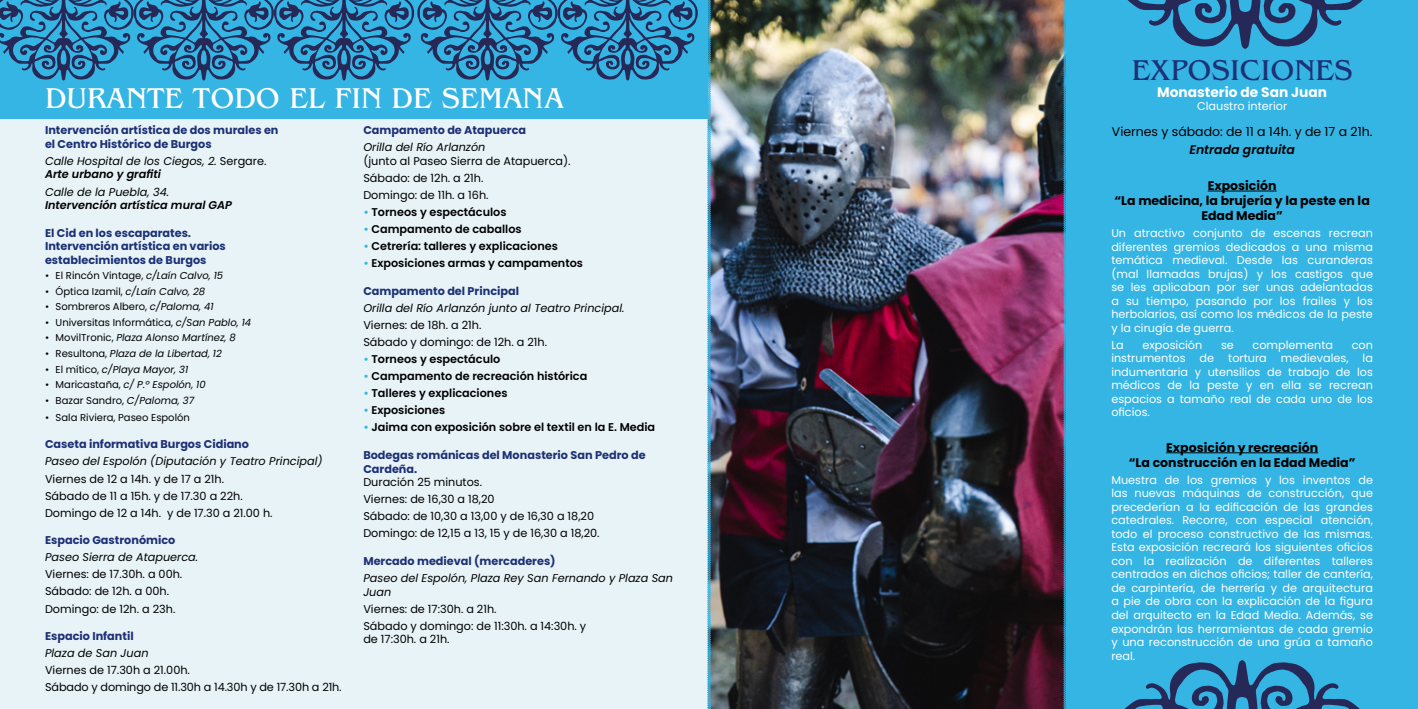
<style>
.page{position:relative;width:1418px;height:709px;background:#fff}
.page>*{position:absolute;margin:0;border:0;box-sizing:border-box;transform-origin:0 0}
.t1{font:30px "Benguiat Std";color:#fff}
.t2{font:30px "Benguiat Std";color:#1d3176}
.t3{font:700 13.75px "Poppins";color:#fff}
.t4{font:700 12.5px/15px "Poppins";color:#000;text-align:center}
.t5{font:12.5px "Poppins";color:#000}
.t6{font:italic 600 12.5px "Poppins";color:#000}
.t7{font:11.25px/13.5px "Poppins";color:#fff;text-align:justify}
.t8{font:11.25px/17px "Poppins";color:#000}
.t9{font:700 11.25px/13.5px "Poppins";color:#1d3176}
.t10{font:italic 11.25px/13.5px "Poppins";color:#000}
.t11{font:600 11.25px "Poppins";color:#000}
.t12{font:italic 600 11.25px "Poppins";color:#000}
.t13{font:10px "Poppins";color:#000}
.t14{font:italic 10px "Poppins";color:#000}
.s1{font-style:normal}
.s2{font-weight:600}
.s3{font-style:italic}
.s4{color:#35b5e4}
</style>
<div class="page">
<div style="left:0;top:0;width:706px;height:709px;background:#e8f3f7"></div>
<div style="left:0;top:0;width:709px;height:118px;background:#35b5e4"></div>
<div style="left:1063px;top:0;width:354px;height:709px;background:#35b5e4"></div>
<hr style="left:1207px;top:191px;width:69px;height:1px;background:#000">
<hr style="left:1166px;top:452px;width:151px;height:1px;background:#000">
<svg style="left:1124px;top:660px;width:236px;height:49px"></svg>
<svg style="left:1127px;top:0;width:236px;height:49px"></svg>
<svg style="left:0;top:0;width:698px;height:81px"></svg>
<img style="left:706px;top:0;width:360px;height:709px">
<h1 class="t1" style="left:45px;top:82px;width:520px">DURANTE TODO EL FIN DE SEMANA</h1>
<p class="t9" style="left:45px;top:124px;width:235px">Intervención artística de dos murales en el Centro Histórico de Burgos</p>
<p class="t10" style="left:45px;top:154px;width:223px">Calle Hospital de los Ciegos, 2. <span class="s1">Sergare.<br></span><span class="s2">Arte urbano y grafiti</span></p>
<p class="t10" style="left:45px;top:185px;width:126px">Calle de la Puebla, 34.</p>
<p class="t12" style="left:45px;top:198px;width:188px">Intervención artística mural GAP</p>
<p class="t9" style="left:45px;top:226px;width:182px">El Cid en los escaparates.<br>Intervención artística en varios establecimientos de Burgos</p>
<p class="t13" style="left:45px;top:270px;width:180px">• El Rincón Vintage, <span class="s3">c/Laín Calvo, 15</span></p>
<p class="t13" style="left:45px;top:285px;width:162px">• Óptica Izamil, <span class="s3">c/Laín Calvo, 28</span></p>
<p class="t13" style="left:45px;top:301px;width:170px">• Sombreros Albero, <span class="s3">c/Paloma, 41</span></p>
<p class="t13" style="left:45px;top:316px;width:208px">• Universitas Informática, <span class="s3">c/San Pablo, 14</span></p>
<p class="t14" style="left:45px;top:332px;width:192px"><span class="s1">• MovilTronic,</span> Plaza Alonso Martínez, 8</p>
<p class="t14" style="left:45px;top:348px;width:178px"><span class="s1">• Resultona,</span> Plaza de la Libertad, 12</p>
<p class="t14" style="left:45px;top:363px;width:145px"><span class="s1">• El mítico,</span> c/Playa Mayor, 31</p>
<p class="t14" style="left:45px;top:379px;width:162px"><span class="s1">• Maricastaña,</span> c/ P.º Espolón, 10</p>
<p class="t13" style="left:45px;top:394px;width:151px">• Bazar Sandro, <span class="s3">C/Paloma, 37</span></p>
<p class="t13" style="left:45px;top:411px;width:146px">• Sala Riviera, Paseo Espolón</p>
<p class="t9" style="left:45px;top:438px;width:205px">Caseta informativa Burgos Cidiano</p>
<p class="t10" style="left:45px;top:455px;width:279px">Paseo del Espolón (Diputación y Teatro Principal)</p>
<p class="t8" style="left:45px;top:470px;width:229px">Viernes de 12 a 14h. y de 17 a 21h.<br>Sábado de 11 a 15h. y de 17.30 a 22h.<br>Domingo de 12 a 14h. y de 17.30 a 21.00 h.</p>
<p class="t9" style="left:45px;top:533px;width:132px">Espacio Gastronómico</p>
<p class="t10" style="left:45px;top:550px;width:155px">Paseo Sierra de Atapuerca.</p>
<p class="t8" style="left:45px;top:566px;width:139px">Viernes: de 17.30h. a 00h.<br>Sábado: de 12h. a 00h.<br>Domingo: de 12h. a 23h.</p>
<p class="t9" style="left:45px;top:629px;width:90px">Espacio Infantil</p>
<p class="t10" style="left:45px;top:646px;width:105px">Plaza de San Juan</p>
<p class="t8" style="left:45px;top:662px;width:298px">Viernes de 17.30h a 21.00h.<br>Sábado y domingo de 11.30h a 14.30h y de 17.30h a 21h.</p>
<p class="t9" style="left:363px;top:124px;width:164px">Campamento de Atapuerca</p>
<p class="t10" style="left:363px;top:141px;width:124px">Orilla del Río Arlanzón</p>
<p class="t8" style="left:363px;top:153px;width:209px">(junto al Paseo Sierra de Atapuerca).<br>Sábado: de 12h. a 21h.<br>Domingo: de 11h. a 16h.</p>
<p class="t11" style="left:363px;top:206px;width:145px"><span class="s4">•</span> Torneos y espectáculos</p>
<p class="t11" style="left:363px;top:223px;width:160px"><span class="s4">•</span> Campamento de caballos</p>
<p class="t11" style="left:363px;top:240px;width:196px"><span class="s4">•</span> Cetrería: talleres y explicaciones</p>
<p class="t11" style="left:363px;top:257px;width:221px"><span class="s4">•</span> Exposiciones armas y campamentos</p>
<p class="t9" style="left:363px;top:284px;width:157px">Campamento del Principal</p>
<p class="t10" style="left:363px;top:301px;width:263px">Orilla del Río Arlanzón junto al Teatro Principal.</p>
<p class="t8" style="left:363px;top:317px;width:185px">Viernes: de 18h. a 21h.<br>Sábado y domingo: de 12h. a 21h.</p>
<p class="t11" style="left:363px;top:353px;width:139px"><span class="s4">•</span> Torneos y espectáculo</p>
<p class="t11" style="left:363px;top:370px;width:225px"><span class="s4">•</span> Campamento de recreación histórica</p>
<p class="t11" style="left:363px;top:387px;width:146px"><span class="s4">•</span> Talleres y explicaciones</p>
<p class="t11" style="left:363px;top:404px;width:83px"><span class="s4">•</span> Exposiciones</p>
<p class="t11" style="left:363px;top:421px;width:293px"><span class="s4">•</span> Jaima con exposición sobre el textil en la E. Media</p>
<p class="t9" style="left:363px;top:448px;width:284px">Bodegas románicas del Monasterio San Pedro de<br>Cardeña.</p>
<p class="t8" style="left:363px;top:473px;width:238px">Duración 25 minutos.<br>Viernes: de 16,30 a 18,20<br>Sábado: de 10,30 a 13,00 y de 16,30 a 18,20<br>Domingo: de 12,15 a 13, 15 y de 16,30 a 18,20.</p>
<p class="t9" style="left:363px;top:554px;width:194px">Mercado medieval (mercaderes)</p>
<p class="t10" style="left:363px;top:571px;width:311px">Paseo del Espolón, Plaza Rey San Fernando y Plaza San<br>Juan</p>
<p class="t8" style="left:363px;top:600px;width:224px">Viernes: de 17:30h. a 21h.<br>Sábado y domingo: de 11:30h. a 14:30h. y</p>
<p class="t8" style="left:363px;top:630px;width:88px">de 17:30h. a 21h.</p>
<h1 class="t2" style="left:1131px;top:54px;width:222px">EXPOSICIONES</h1>
<p class="t3" style="left:1157px;top:84px;width:171px">Monasterio de San Juan</p>
<p class="t7" style="left:1197px;top:100px;width:92px">Claustro interior</p>
<p class="t5" style="left:1111px;top:124px;width:262px">Viernes y sábado: de 11 a 14h. y de 17 a 21h.</p>
<p class="t6" style="left:1189px;top:143px;width:107px">Entrada gratuita</p>
<p class="t4" style="left:1114px;top:178px;width:257px">Exposición<br>“La medicina, la brujería y la peste en la<br>Edad Media”</p>
<p class="t7" style="left:1111px;top:226px;width:263px">Un atractivo conjunto de escenas recrean diferentes gremios dedicados a una misma temática medieval. Desde las curanderas (mal llamadas brujas) y los castigos que se les aplicaban por ser unas adelantadas a su tiempo, pasando por los frailes y los herbolarios, así como los médicos de la peste y la cirugía de guerra.</p>
<p class="t7" style="left:1111px;top:338px;width:14px">La</p>
<p class="t7" style="left:1142px;top:338px;width:61px">exposición</p>
<p class="t7" style="left:1220px;top:338px;width:14px">se</p>
<p class="t7" style="left:1252px;top:338px;width:82px">complementa</p>
<p class="t7" style="left:1111px;top:338px;width:263px;text-indent:240px">con instrumentos de tortura medievales, la indumentaria y utensilios de trabajo de los médicos de la peste y en ella se recrean espacios a tamaño real de cada uno de los oficios.</p>
<p class="t4" style="left:1128px;top:440px;width:228px">Exposición y recreación<br>“La construcción en la Edad Media”</p>
<p class="t7" style="left:1111px;top:473px;width:263px">Muestra de los gremios y los inventos de las nuevas máquinas de construcción, que precederían a la edificación de las grandes catedrales. Recorre, con especial atención, todo el proceso constructivo de las mismas.<br>Esta exposición recreará los siguientes oficios con la realización de diferentes talleres centrados en dichos oficios; taller de cantería, de carpintería, de herrería y de arquitectura a pie de obra con la explicación de la figura del arquitecto en la Edad Media. Además, se expondrán las herramientas de cada gremio y una reconstrucción de una grúa a tamaño real.</p>
</div>
